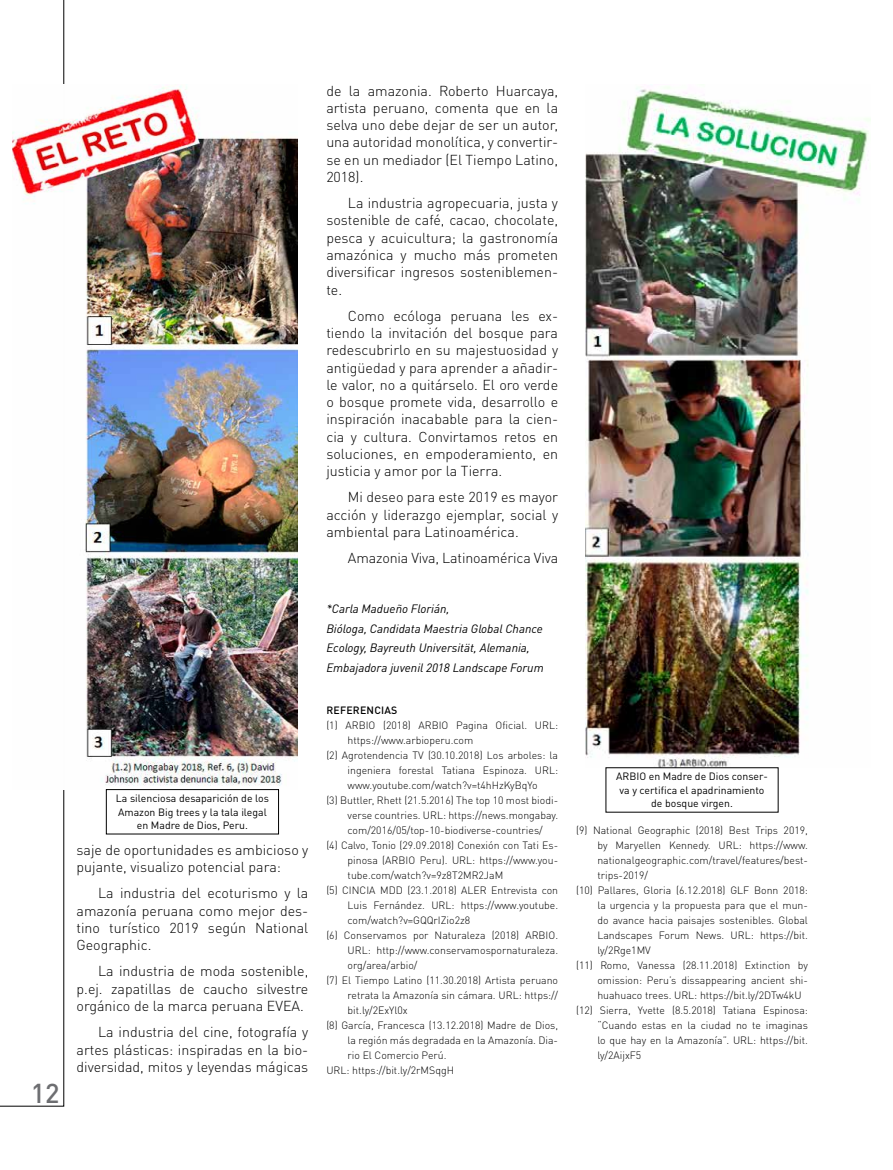
<style>
.page{position:relative;width:893px;height:1170px;background:#fff}
.page>*{position:absolute;margin:0;border:0;box-sizing:border-box;transform-origin:0 0}
.t1{font:500 27px "DIN Pro";color:#6d6e71}
.t2{font:300 14.25px/17.2px "DIN Pro";color:#000;text-align:justify}
.t3{font:italic 12px/19.5px "DIN Pro";color:#000}
.t4{font:300 10.5px "DIN Pro";color:#000}
.t5{font:10.5px/13.5px "DIN Pro";color:#000;text-align:center}
.t6{font:500 10.5px "DIN Pro";letter-spacing:.02em;color:#000}
</style>
<div class="page">
<svg style="left:0;top:0;width:64px;height:1106px"></svg>
<img style="left:13px;top:84px;width:285px;height:705px">
<img style="left:586px;top:86px;width:285px;height:681px">
<div style="left:106px;top:789px;width:173px;height:45px;border:1px solid #000"></div>
<h1 class="t1" style="left:31px;top:1071px;width:30px">12</h1>
<p class="t5" style="left:116px;top:790px;width:155px">La silenciosa desaparición de los<br>Amazon Big trees y la tala ilegal en Madre de Dios, Peru.</p>
<h2 class="t2" style="left:77px;top:839px;width:233px">saje de oportunidades es ambicioso y pujante, visualizo potencial para:</h2>
<h2 class="t2" style="left:77px;top:883px;width:233px;text-indent:22px">La industria del ecoturismo y la amazonía peruana como mejor des&shy;tino turístico 2019 según National Geographic.</h2>
<h2 class="t2" style="left:77px;top:961px;width:233px;text-indent:22px">La industria de moda sostenible, p.ej. zapatillas de caucho silvestre orgánico de la marca peruana EVEA.</h2>
<h2 class="t2" style="left:77px;top:1022px;width:233px;text-indent:22px">La industria del cine, fotografía y artes plásticas: inspiradas en la bio&shy;diversidad, mitos y leyendas mágicas</h2>
<h2 class="t2" style="left:326px;top:81px;width:233px">de la amazonia. Roberto Huarcaya, artista peruano, comenta que en la selva uno debe dejar de ser un autor, una autoridad monolítica, y convertir&shy;se en un mediador (El Tiempo Latino, 2018).</h2>
<h2 class="t2" style="left:326px;top:193px;width:233px;text-indent:22px">La industria agropecuaria, justa y sostenible de café, cacao, chocolate, pesca y acuicultura; la gastronomía amazónica y mucho más prometen diversificar ingresos sosteniblemen&shy;te.</h2>
<p class="t2" style="left:326px;top:306px;width:233px;text-indent:22px">Como ecóloga peruana les ex&shy;tiendo la invitación del bosque para redescubrirlo en su majestuosidad y antigüedad y para aprender a añadir&shy;le valor, no a quitárselo. El oro verde o bosque promete vida, desarrollo e inspiración inacabable para la cien&shy;cia y cultura. Convirtamos retos en soluciones, en empoderamiento, en justicia y amor por la Tierra.</p>
<h2 class="t2" style="left:326px;top:487px;width:233px;text-indent:22px">Mi deseo para este 2019 es mayor acción y liderazgo ejemplar, social y ambiental para Latinoamérica.</h2>
<h2 class="t2" style="left:348px;top:548px;width:212px">Amazonia Viva, Latinoamérica Viva</h2>
<p class="t3" style="left:326px;top:598px;width:219px">*Carla Madueño Florián,<br>Bióloga, Candidata Maestria Global Chance Ecology, Bayreuth Universität, Alemania, Embajadora juvenil 2018 Landscape Forum</p>
<p class="t6" style="left:326px;top:701px;width:73px">REFERENCIAS</p>
<p class="t4" style="left:326px;top:717px;width:233px">(1) ARBIO (2018) ARBIO Pagina Oficial. URL:</p>
<p class="t4" style="left:348px;top:732px;width:127px">https://www.arbioperu.com</p>
<p class="t4" style="left:326px;top:747px;width:233px">(2) Agrotendencia TV (30.10.2018) Los arboles: la</p>
<p class="t4" style="left:348px;top:762px;width:212px">ingeniera forestal Tatiana Espinoza. URL:</p>
<p class="t4" style="left:348px;top:777px;width:191px">www.youtube.com/watch?v=t4hHzKyBqYo</p>
<p class="t4" style="left:326px;top:792px;width:233px">(3) Buttler, Rhett (21.5.2016) The top 10 most biodi-</p>
<p class="t4" style="left:348px;top:807px;width:212px">verse countries. URL: https://news.mongabay.</p>
<p class="t4" style="left:348px;top:822px;width:197px">com/2016/05/top-10-biodiverse-countries/</p>
<p class="t4" style="left:326px;top:837px;width:233px">(4) Calvo, Tonio (29.09.2018) Conexión con Tati Es-</p>
<p class="t4" style="left:348px;top:852px;width:212px">pinosa (ARBIO Peru). URL: https://www.you-</p>
<p class="t4" style="left:348px;top:867px;width:157px">tube.com/watch?v=9z8T2MR2JaM</p>
<p class="t4" style="left:326px;top:882px;width:233px">(5) CINCIA MDD (23.1.2018) ALER Entrevista con</p>
<p class="t4" style="left:348px;top:897px;width:212px">Luis Fernández. URL: https://www.youtube.</p>
<p class="t4" style="left:348px;top:912px;width:124px">com/watch?v=GQQrIZio2z8</p>
<p class="t4" style="left:326px;top:927px;width:233px">(6) Conservamos por Naturaleza (2018) ARBIO.</p>
<p class="t4" style="left:348px;top:942px;width:212px">URL: http://www.conservamospornaturaleza.</p>
<p class="t4" style="left:348px;top:957px;width:71px">org/area/arbio/</p>
<p class="t4" style="left:326px;top:972px;width:233px">(7) El Tiempo Latino (11.30.2018) Artista peruano</p>
<p class="t4" style="left:348px;top:987px;width:212px">retrata la Amazonía sin cámara. URL: https://</p>
<p class="t4" style="left:348px;top:1002px;width:62px">bit.ly/2ExYl0x</p>
<p class="t4" style="left:326px;top:1017px;width:233px">(8) García, Francesca (13.12.2018) Madre de Dios,</p>
<p class="t4" style="left:348px;top:1032px;width:212px">la región más degradada en la Amazonía. Dia-</p>
<p class="t4" style="left:348px;top:1047px;width:100px">rio El Comercio Perú.</p>
<p class="t4" style="left:326px;top:1062px;width:129px">URL: https://bit.ly/2rMSqgH</p>
<p class="t5" style="left:616px;top:768px;width:153px">ARBIO en Madre de Dios conser&shy;va y certifica el apadrinamiento de bosque virgen.</p>
<p class="t4" style="left:576px;top:822px;width:233px">(9) National Geographic (2018) Best Trips 2019,</p>
<p class="t4" style="left:597px;top:837px;width:212px">by Maryellen Kennedy. URL: https://www.</p>
<p class="t4" style="left:597px;top:852px;width:212px">nationalgeographic.com/travel/features/best-</p>
<p class="t4" style="left:597px;top:867px;width:52px">trips-2019/</p>
<p class="t4" style="left:576px;top:882px;width:233px">(10) Pallares, Gloria (6.12.2018) GLF Bonn 2018:</p>
<p class="t4" style="left:597px;top:897px;width:212px">la urgencia y la propuesta para que el mun-</p>
<p class="t4" style="left:597px;top:912px;width:212px">do avance hacia paisajes sostenibles. Global</p>
<p class="t4" style="left:597px;top:927px;width:212px">Landscapes Forum News. URL: https://bit.</p>
<p class="t4" style="left:597px;top:942px;width:55px">ly/2Rge1MV</p>
<p class="t4" style="left:576px;top:957px;width:233px">(11) Romo, Vanessa (28.11.2018) Extinction by</p>
<p class="t4" style="left:597px;top:972px;width:212px">omission: Peru’s dissappearing ancient shi-</p>
<p class="t4" style="left:597px;top:987px;width:206px">huahuaco trees. URL: https://bit.ly/2DTw4kU</p>
<p class="t4" style="left:576px;top:1002px;width:233px">(12) Sierra, Yvette (8.5.2018) Tatiana Espinosa:</p>
<p class="t4" style="left:597px;top:1017px;width:212px">“Cuando estas en la ciudad no te imaginas</p>
<p class="t4" style="left:597px;top:1032px;width:212px">lo que hay en la Amazonía”. URL: https://bit.</p>
<p class="t4" style="left:597px;top:1047px;width:45px">ly/2AijxF5</p>
</div>
